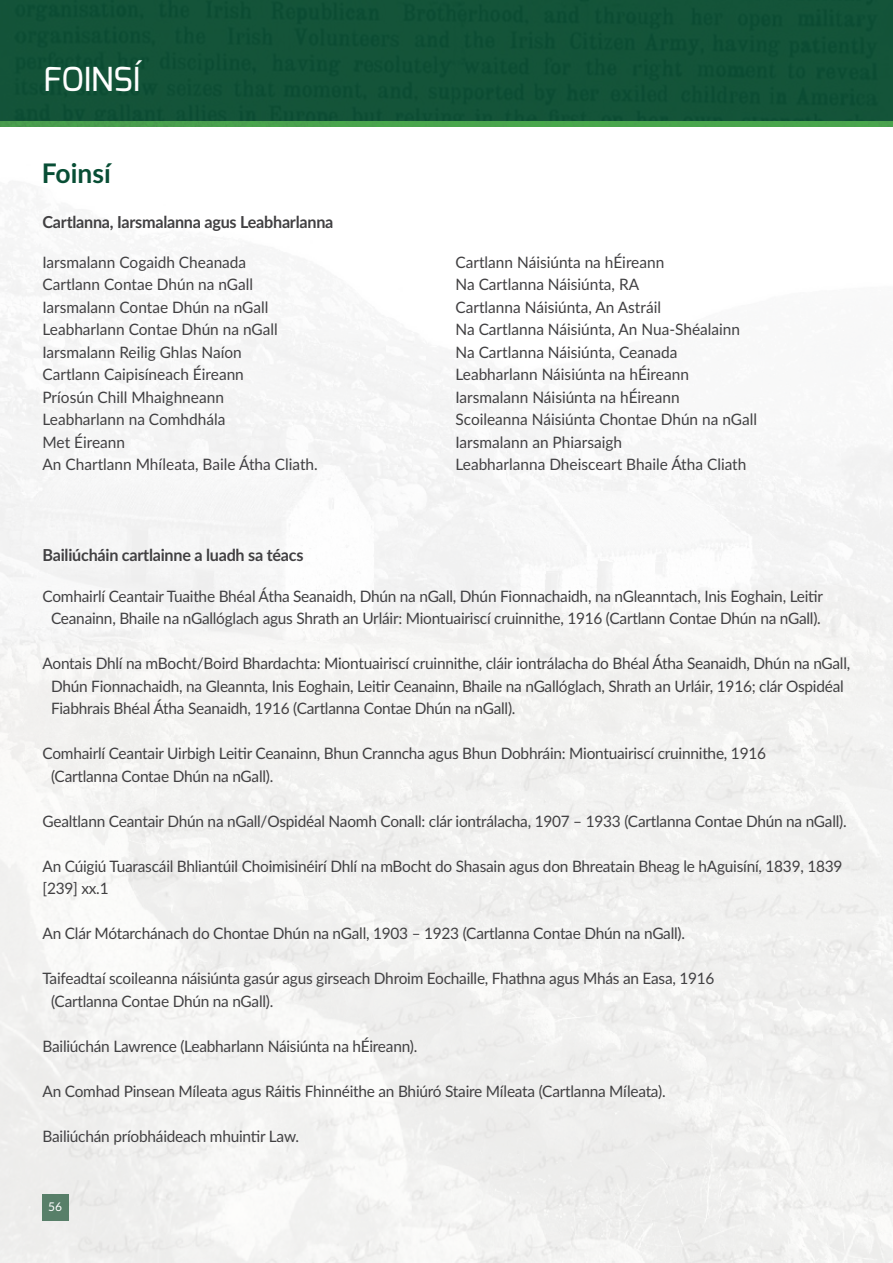
<style>
.page{position:relative;width:893px;height:1263px;background:#fff}
.page>*{position:absolute;margin:0;border:0;box-sizing:border-box;transform-origin:0 0}
.t1{font:500 33px "Exo";color:#fff}
.t2{font:700 27px "Lato";color:#084e35}
.t3{font:700 16.5px "Lato";letter-spacing:-.015em;color:#414042}
.t4{font:15.75px/22.5px "Lato";letter-spacing:-.015em;color:#414042}
.t5{font:12px "Lato";color:#fff}
</style>
<div class="page">
<img style="left:0;top:126px;width:893px;height:450px">
<img style="left:0;top:576px;width:893px;height:687px">
<div style="left:42px;top:1194px;width:26px;height:26px;background:#587f69"></div>
<img style="left:0;top:120px;width:893px;height:6px">
<div style="left:0;top:0;width:893px;height:120px;background:#135338"></div>
<h1 class="t1" style="left:44px;top:58px;width:37px">FOINS</h1>
<h1 class="t1" style="left:133px;top:58px;width:9px">Í</h1>
<h2 class="t2" style="left:42px;top:154px;width:70px">Foinsí</h2>
<p class="t3" style="left:43px;top:210px;width:292px">Cartlanna, Iarsmalanna agus Leabharlanna</p>
<p class="t4" style="left:43px;top:250px;width:277px">Iarsmalann Cogaidh Cheanada<br>Cartlann Contae Dhún na nGall<br>Iarsmalann Contae Dhún na nGall<br>Leabharlann Contae Dhún na nGall<br>Iarsmalann Reilig Ghlas Naíon<br>Cartlann Caipisíneach Éireann<br>Príosún Chill Mhaighneann<br>Leabharlann na Comhdhála<br>Met Éireann<br>An Chartlann Mhíleata, Baile Átha Cliath.</p>
<p class="t4" style="left:455px;top:250px;width:303px">Cartlann Náisiúnta na hÉireann<br>Na Cartlanna Náisiúnta, RA<br>Cartlanna Náisiúnta, An Astráil<br>Na Cartlanna Náisiúnta, An Nua-Shéalainn Na Cartlanna Náisiúnta, Ceanada Leabharlann Náisiúnta na hÉireann Iarsmalann Náisiúnta na hÉireann<br>Scoileanna Náisiúnta Chontae Dhún na nGall Iarsmalann an Phiarsaigh<br>Leabharlanna Dheisceart Bhaile Átha Cliath</p>
<p class="t3" style="left:43px;top:543px;width:262px">Bailiúcháin cartlainne a luadh sa téacs</p>
<p class="t4" style="left:43px;top:584px;width:782px;text-align:center">Comhairlí Ceantair Tuaithe Bhéal Átha Seanaidh, Dhún na nGall, Dhún Fionnachaidh, na nGleanntach, Inis Eoghain, Leitir<br>Ceanainn, Bhaile na nGallóglach agus Shrath an Urláir: Miontuairiscí cruinnithe, 1916 (Cartlann Contae Dhún na nGall).</p>
<p class="t4" style="left:51px;top:651px;width:801px;text-indent:-9px">Aontais Dhlí na mBocht/Boird Bhardachta: Miontuairiscí cruinnithe, cláir iontrálacha do Bhéal Átha Seanaidh, Dhún na nGall,<br>Dhún Fionnachaidh, na Gleannta, Inis Eoghain, Leitir Ceanainn, Bhaile na nGallóglach, Shrath an Urláir, 1916; clár Ospidéal<br>Fiabhrais Bhéal Átha Seanaidh, 1916 (Cartlanna Contae Dhún na nGall).</p>
<p class="t4" style="left:51px;top:741px;width:716px;text-indent:-9px">Comhairlí Ceantair Uirbigh Leitir Ceanainn, Bhun Cranncha agus Bhun Dobhráin: Miontuairiscí cruinnithe, 1916 (Cartlanna Contae Dhún na nGall).</p>
<p class="t4" style="left:43px;top:809px;width:806px">Gealtlann Ceantair Dhún na nGall/Ospidéal Naomh Conall: clár iontrálacha, 1907 – 1933 (Cartlanna Contae Dhún na nGall).</p>
<p class="t4" style="left:43px;top:854px;width:801px">An Cúigiú Tuarascáil Bhliantúil Choimisinéirí Dhlí na mBocht do Shasain agus don Bhreatain Bheag le hAguisíní, 1839, 1839 [239] xx.1</p>
<p class="t4" style="left:43px;top:921px;width:644px">An Clár Mótarchánach do Chontae Dhún na nGall, 1903 – 1923 (Cartlanna Contae Dhún na nGall).</p>
<p class="t4" style="left:51px;top:966px;width:665px;text-indent:-9px">Taifeadtaí scoileanna náisiúnta gasúr agus girseach Dhroim Eochaille, Fhathna agus Mhás an Easa, 1916 (Cartlanna Contae Dhún na nGall).</p>
<p class="t4" style="left:43px;top:1034px;width:376px">Bailiúchán Lawrence (Leabharlann Náisiúnta na hÉireann).</p>
<p class="t4" style="left:43px;top:1079px;width:625px">An Comhad Pinsean Míleata agus Ráitis Fhinnéithe an Bhiúró Staire Míleata (Cartlanna Míleata).</p>
<p class="t4" style="left:43px;top:1124px;width:258px">Bailiúchán príobháideach mhuintir Law.</p>
<p class="t5" style="left:48px;top:1198px;width:15px">56</p>
</div>
